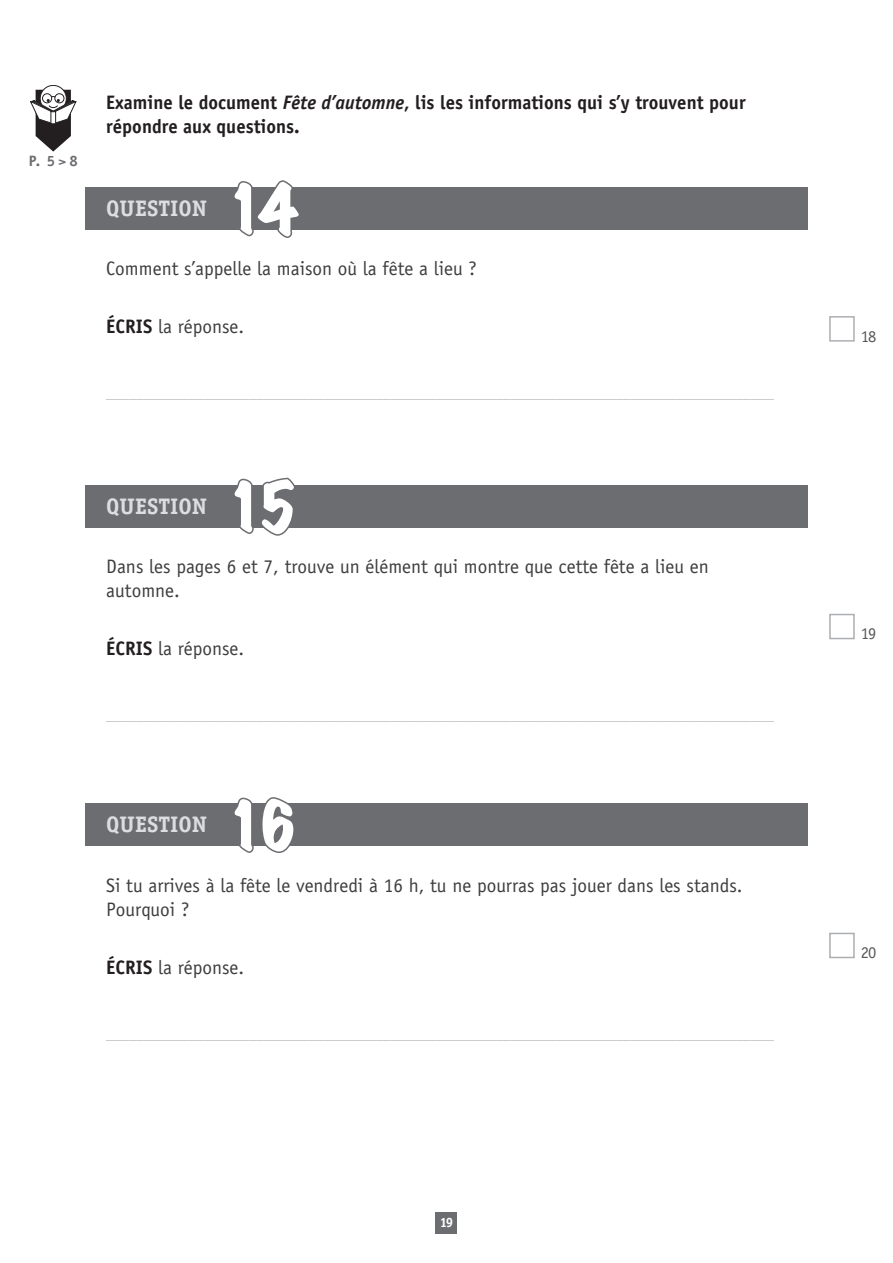
<style>
.page{position:relative;width:893px;height:1263px;background:#fff}
.page>*{position:absolute;margin:0;border:0;box-sizing:border-box;transform-origin:0 0}
.t1{font:expanded 60px "Marker Felt";color:#fff}
.t2{font:700 22.5px "Evalex Serif";color:#dcdddf}
.t3{font:19.5px/24px "Evalex Sans";color:#3e3e3f}
.t4{font:700 19.5px/24px "Evalex Sans";color:#231f20;scale:.96 1}
.t5{font:16.5px "Evalex Serif";color:#57585a}
.t6{font:15px "Evalex Sans";color:#bcbdc0}
.t7{font:700 15px "Evalex Sans";color:#6c6d70}
.t8{font:700 13.5px "Evalex Serif";color:#fff}
.s1{font-style:italic}
.s2{font-weight:700;color:#231f20}
</style>
<div class="page">
<div style="left:85px;top:187px;width:723px;height:43px;background:#6c6d70"></div>
<div style="left:85px;top:485px;width:723px;height:42px;background:#6c6d70"></div>
<div style="left:85px;top:804px;width:723px;height:42px;background:#6c6d70"></div>
<svg style="left:237px;top:180px;width:56px;height:58px"></svg>
<svg style="left:231px;top:477px;width:67px;height:59px"></svg>
<svg style="left:231px;top:797px;width:65px;height:56px"></svg>
<div style="left:829px;top:316px;width:26px;height:26px;border:2px solid #adaeb2"></div>
<div style="left:829px;top:614px;width:26px;height:25px;border:2px solid #adaeb2"></div>
<div style="left:829px;top:933px;width:26px;height:25px;border:2px solid #adaeb2"></div>
<div style="left:436px;top:1212px;width:21px;height:21px;background:#6c6d70"></div>
<svg style="left:40px;top:85px;width:26px;height:27px"></svg>
<div style="left:40px;top:85px;width:27px;height:27px;border:1px solid #231f20;border-radius:50%"></div>
<svg style="left:30px;top:90px;width:46px;height:62px"></svg>
<p class="t7" style="left:29px;top:152px;width:51px">P. 5 &gt; 8</p>
<h3 class="t4" style="left:106px;top:90px;width:667px">Examine le document <span class="s1">Fête d’automne</span>, lis les informations qui s’y trouvent pour répondre aux questions.</h3>
<h2 class="t2" style="left:106px;top:194px;width:102px">QUESTION</h2>
<h1 class="t1" style="left:225px;top:162px;width:73px">14</h1>
<h3 class="t3" style="left:106px;top:256px;width:372px">Comment s’appelle la maison où la fête a lieu ?</h3>
<h3 class="t3" style="left:106px;top:314px;width:139px"><span class="s2">ÉCRIS</span> la réponse.</h3>
<p class="t6" style="left:106px;top:384px;width:669px">_________________________________________________________________________________________</p>
<h2 class="t2" style="left:106px;top:492px;width:102px">QUESTION</h2>
<h1 class="t1" style="left:225px;top:460px;width:74px">15</h1>
<h3 class="t3" style="left:106px;top:554px;width:604px">Dans les pages 6 et 7, trouve un élément qui montre que cette fête a lieu en automne.</h3>
<h3 class="t3" style="left:106px;top:636px;width:139px"><span class="s2">ÉCRIS</span> la réponse.</h3>
<p class="t6" style="left:106px;top:706px;width:669px">_________________________________________________________________________________________</p>
<h2 class="t2" style="left:106px;top:811px;width:102px">QUESTION</h2>
<h1 class="t1" style="left:225px;top:778px;width:74px">16</h1>
<h3 class="t3" style="left:106px;top:873px;width:638px">Si tu arrives à la fête le vendredi à 16 h, tu ne pourras pas jouer dans les stands.<br>Pourquoi ?</h3>
<h3 class="t3" style="left:106px;top:955px;width:139px"><span class="s2">ÉCRIS</span> la réponse.</h3>
<p class="t6" style="left:106px;top:1025px;width:669px">_________________________________________________________________________________________</p>
<p class="t8" style="left:440px;top:1214px;width:15px">19</p>
<p class="t5" style="left:861px;top:326px;width:17px">18</p>
<p class="t5" style="left:861px;top:624px;width:17px">19</p>
<p class="t5" style="left:861px;top:943px;width:17px">20</p>
</div>
